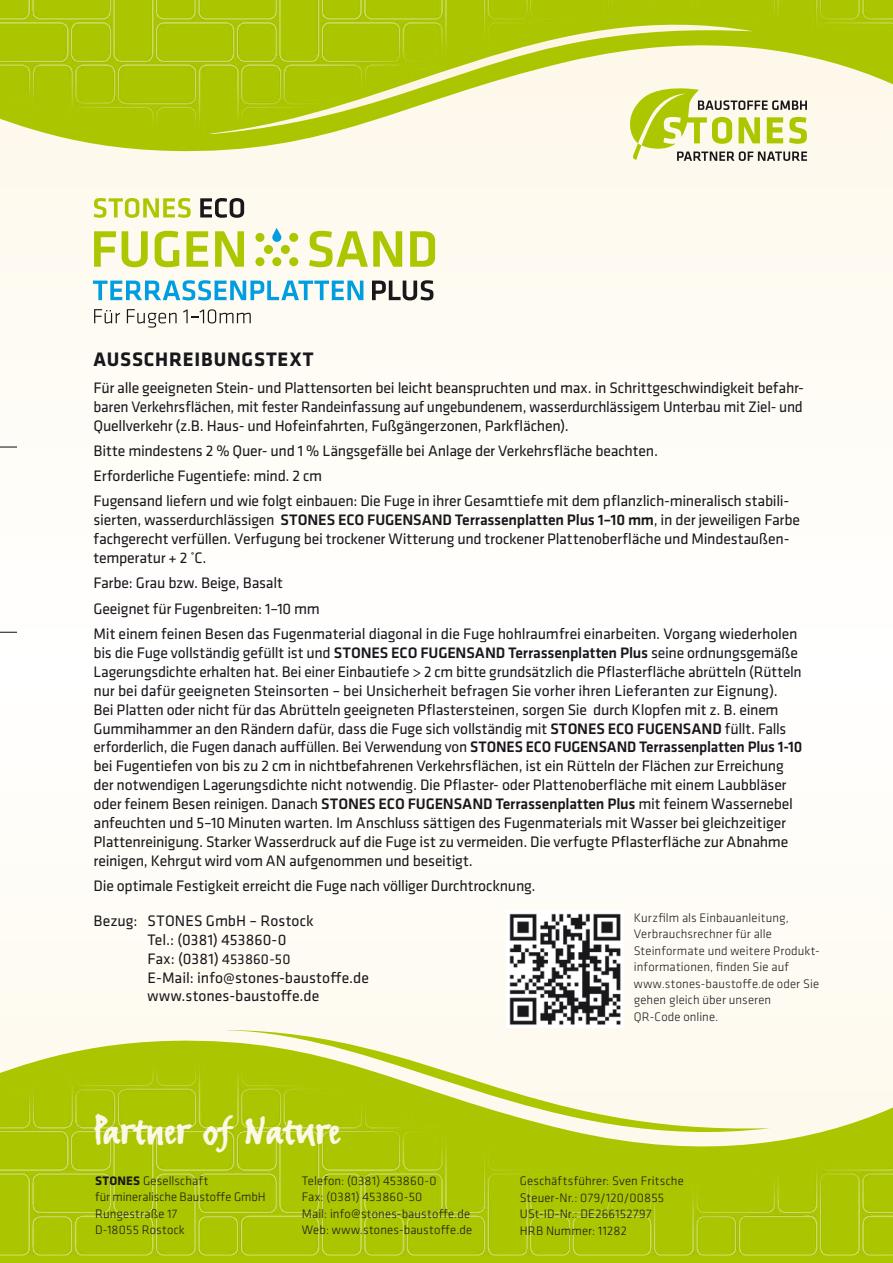
<style>
.page{position:relative;width:893px;height:1263px;background:#fefcf7}
.page>*{position:absolute;margin:0;border:0;box-sizing:border-box;transform-origin:0 0}
.t1{font:46.8px "FF Erikrighthand";color:#fdf7e5}
.t2{font:700 20.25px "Klavika";letter-spacing:.04em;color:#1a171c}
.t3{font:15.75px/18.9px "Klavika";letter-spacing:-.015em;color:#1a171c}
.t4{font:15.75px/18.9px "Klavika";letter-spacing:.005em;color:#1a171c}
.t5{font:300 12.75px/16.5px "Klavika";letter-spacing:.01em;color:#1a171c}
.s1{font-weight:500}
.s2{font-size:14.7px}
.s3{font-weight:700}
</style>
<div class="page">
<svg style="left:0;top:446px;width:17px;height:2px"></svg>
<svg style="left:0;top:632px;width:17px;height:1px"></svg>
<svg style="left:0;top:1255px;width:893px;height:8px;background:#adc706"></svg>
<img style="left:0;top:1040px;width:893px;height:215px">
<svg style="left:225px;top:1030px;width:545px;height:125px;fill:#fef9ec"></svg>
<img style="left:0;top:0;width:893px;height:154px">
<svg style="left:209px;top:0;width:544px;height:134px;fill:#abc500"></svg>
<svg style="left:624px;top:83px;width:183px;height:78px"></svg>
<svg style="left:94px;top:231px;width:22px;height:36px"></svg>
<svg style="left:122px;top:231px;width:26px;height:36px"></svg>
<svg style="left:155px;top:231px;width:24px;height:36px"></svg>
<svg style="left:186px;top:231px;width:22px;height:36px"></svg>
<svg style="left:215px;top:231px;width:29px;height:36px"></svg>
<svg style="left:309px;top:231px;width:93px;height:36px"></svg>
<svg style="left:410px;top:231px;width:25px;height:36px"></svg>
<svg style="left:94px;top:198px;width:97px;height:20px"></svg>
<svg style="left:200px;top:198px;width:44px;height:20px"></svg>
<div style="left:255px;top:233px;width:9px;height:9px;background:#acc600;border-radius:50%"></div>
<div style="left:264px;top:245px;width:9px;height:9px;background:#acc600;border-radius:50%"></div>
<div style="left:281px;top:245px;width:9px;height:9px;background:#acc600;border-radius:50%"></div>
<div style="left:289px;top:233px;width:9px;height:9px;background:#acc600;border-radius:50%"></div>
<div style="left:255px;top:257px;width:9px;height:9px;background:#acc600;border-radius:50%"></div>
<div style="left:272px;top:257px;width:9px;height:9px;background:#acc600;border-radius:50%"></div>
<div style="left:289px;top:257px;width:9px;height:9px;background:#acc600;border-radius:50%"></div>
<svg style="left:272px;top:228px;width:9px;height:14px"></svg>
<svg style="left:93px;top:280px;width:270px;height:20px"></svg>
<svg style="left:372px;top:280px;width:61px;height:20px"></svg>
<svg style="left:94px;top:309px;width:26px;height:14px"></svg>
<svg style="left:127px;top:309px;width:50px;height:19px"></svg>
<svg style="left:183px;top:309px;width:68px;height:14px"></svg>
<img style="left:509px;top:913px;width:112px;height:112px">
<p class="t2" style="left:94px;top:349px;width:221px">AUSSCHREIBUNGSTEXT</p>
<p class="t3" style="left:94px;top:378px;width:712px;text-align:justify">Für alle geeigneten Stein- und Plattensorten bei leicht beanspruchten und max. in Schrittgeschwindigkeit befahr&shy;baren Verkehrsflächen, mit fester Randeinfassung auf ungebundenem, wasserdurchlässigem Unterbau mit Ziel- und Quellverkehr (z.B. Haus- und Hofeinfahrten, Fußgängerzonen, Parkflächen).</p>
<p class="t3" style="left:94px;top:438px;width:697px;line-height:25.3px">Bitte mindestens 2 % Quer- und 1 % Längsgefälle bei Anlage der Verkehrsfläche beachten.<br>Erforderliche Fugentiefe: mind. 2 cm<br>Fugensand liefern und wie folgt einbauen: Die Fuge in ihrer Gesamttiefe mit dem pflanzlich-mineralisch stabili-</p>
<p class="t3" style="left:94px;top:511px;width:708px">sierten, wasserdurchlässigen <span class="s1">STONES ECO FUGENSAND Terrassenplatten Plus 1–10 mm</span>, in der jeweiligen Farbe fachgerecht verfüllen. Verfugung bei trockener Witterung und trockener Plattenoberfläche und Mindestaußen&shy;temperatur + 2 ˚C.</p>
<p class="t3" style="left:94px;top:571px;width:705px;line-height:25.3px">Farbe: Grau bzw. Beige, Basalt<br>Geeignet für Fugenbreiten: 1–10 mm<br>Mit einem feinen Besen das Fugenmaterial diagonal in die Fuge hohlraumfrei einarbeiten. Vorgang wiederholen</p>
<p class="t3" style="left:94px;top:643px;width:710px">bis die Fuge vollständig gefüllt ist und <span class="s1">STONES ECO FUGENSAND Terrassenplatten Plus</span> seine ordnungsgemäße Lagerungsdichte erhalten hat. Bei einer Einbautiefe &gt; 2 cm bitte grundsätzlich die Pflasterfläche abrütteln (Rütteln nur bei dafür geeigneten Steinsorten – bei Unsicherheit befragen Sie vorher ihren Lieferanten zur Eignung).<br>Bei Platten oder nicht für das Abrütteln geeigneten Pflastersteinen, sorgen Sie durch Klopfen mit z. B. einem Gummihammer an den Rändern dafür, dass die Fuge sich vollständig mit <span class="s1">STONES ECO FUGENSAND</span> füllt. Falls erforderlich, die Fugen danach auffüllen. Bei Verwendung von <span class="s1">STONES ECO FUGENSAND Terrassenplatten Plus 1-10 </span>bei Fugentiefen von bis zu 2 cm in nichtbefahrenen Verkehrsflächen, ist ein Rütteln der Flächen zur Erreichung der notwendigen Lagerungsdichte nicht notwendig. Die Pflaster- oder Plattenoberfläche mit einem Laubbläser oder feinem Besen reinigen. Danach <span class="s1">STONES ECO FUGENSAND Terrassenplatten Plus</span> mit feinem Wassernebel anfeuchten und 5–10 Minuten warten. Im Anschluss sättigen des Fugenmaterials mit Wasser bei gleichzeitiger Plattenreinigung. Starker Wasserdruck auf die Fuge ist zu vermeiden. Die verfugte Pflasterfläche zur Abnahme reinigen, Kehrgut wird vom AN aufgenommen und beseitigt.</p>
<p class="t3" style="left:94px;top:869px;width:444px;line-height:34.7px">Die optimale Festigkeit erreicht die Fuge nach völliger Durchtrocknung.<br>Bezug: STONES GmbH – Rostock</p>
<p class="t4" style="left:148px;top:930px;width:223px">Tel.: (0381) 453860-0<br>Fax: (0381) <span class="s2">453860-50<br></span>E-Mail: info@stones-baustoffe.de www.stones-baustoffe.de</p>
<p class="t5" style="left:634px;top:910px;width:187px">Kurzfilm als Einbauanleitung,<br>Verbrauchsrechner für alle<br>Steinformate und weitere Produkt&shy;informationen, finden Sie auf www.stones-baustoffe.de oder Sie gehen gleich über unseren<br>QR-Code online.</p>
<h1 class="t1" style="left:94px;top:1102px;width:249px">Partner of Nature</h1>
<p class="t5" style="left:302px;top:1172px;width:172px">Telefon: (0381) 453860-0<br>Fax: (0381) 453860-50<br>Mail: info@stones-baustoffe.de<br>Web: www.stones-baustoffe.de</p>
<p class="t5" style="left:95px;top:1172px;width:172px"><span class="s3">STONES</span> Gesellschaft<br>für mineralische Baustoffe GmbH<br>Rungestraße 17<br>D-18055 Rostock</p>
<p class="t5" style="left:520px;top:1173px;width:165px">Geschäftsführer: Sven Fritsche<br>Steuer-Nr.: 079/120/00855<br>USt-ID-Nr.: DE266152797<br>HRB Nummer: 11282</p>
</div>
